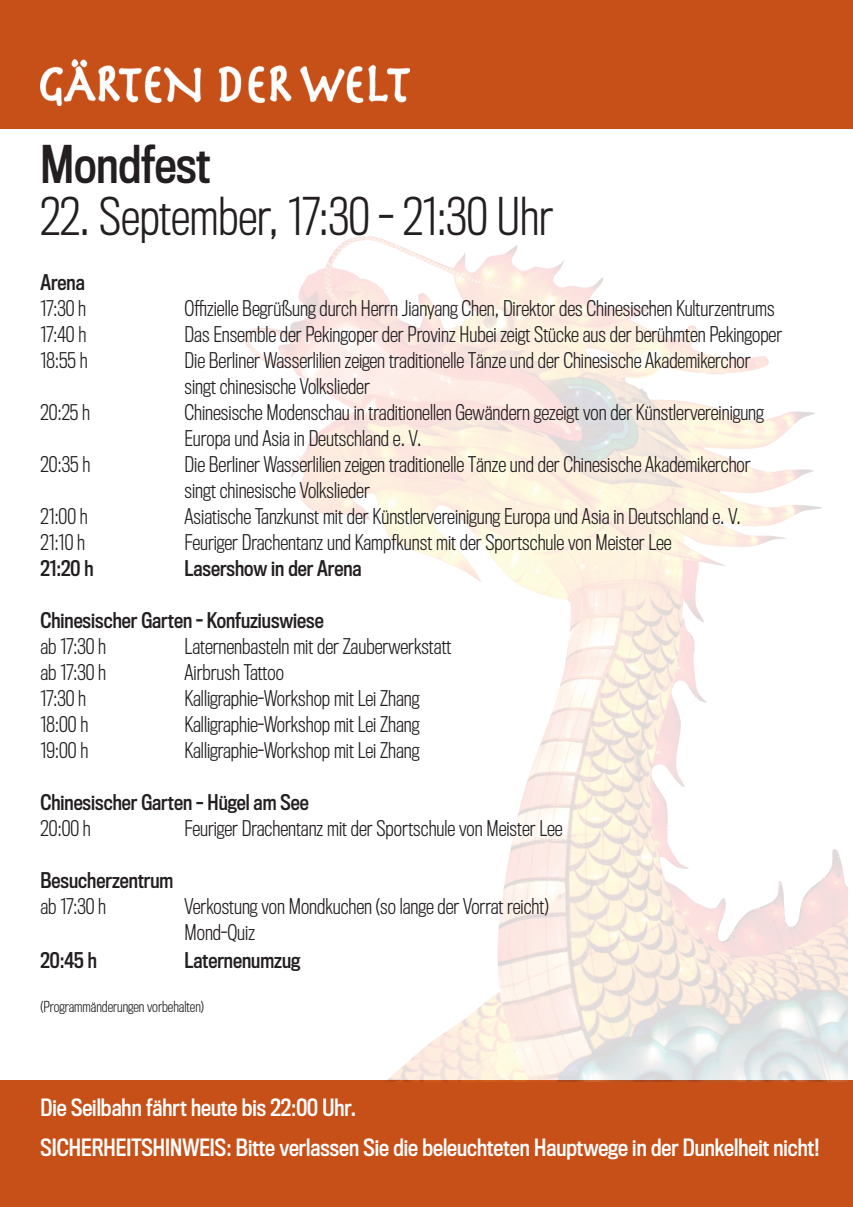
<style>
.page{position:relative;width:853px;height:1207px;background:#fff}
.page>*{position:absolute;margin:0;border:0;box-sizing:border-box;transform-origin:0 0}
.t1{font:300 48px "Titling Gothic FB Cond";color:#231f20}
.t2{font:48px "Titling Gothic FB Cond Standard";color:#231f20}
.t3{font:22px/40px "Titling Gothic FB Cond Standard";color:#fff}
.t4{font:300 20px/26px "Titling Gothic FB Cond";color:#231f20}
.t5{font:20px "Titling Gothic FB Cond Standard";color:#231f20}
.t6{font:300 14px "Titling Gothic FB Cond";color:#231f20}
</style>
<div class="page">
<div style="left:0;top:0;width:852px;height:1207px;background:#c74f18"></div>
<div style="left:0;top:129px;width:852px;height:951px;background:#fff"></div>
<img style="left:40px;top:59px;width:369px;height:46px">
<img style="left:244px;top:236px;width:603px;height:845px">
<h1 class="t2" style="left:40px;top:137px;width:172px">Mondfest</h1>
<h1 class="t1" style="left:40px;top:189px;width:514px">22. September, 17:30 - 21:30 Uhr</h1>
<p class="t5" style="left:40px;top:270px;width:46px">Arena</p>
<p class="t4" style="left:40px;top:295px;width:47px">17:30 h</p>
<p class="t4" style="left:184px;top:295px;width:591px">Offizielle Begrüßung durch Herrn Jianyang Chen, Direktor des Chinesischen Kulturzentrums</p>
<p class="t4" style="left:40px;top:321px;width:47px">17:40 h</p>
<p class="t4" style="left:184px;top:321px;width:599px">Das Ensemble der Pekingoper der Provinz Hubei zeigt Stücke aus der berühmten Pekingoper</p>
<p class="t4" style="left:40px;top:347px;width:49px">18:55 h</p>
<p class="t4" style="left:184px;top:347px;width:567px">Die Berliner Wasserlilien zeigen traditionelle Tänze und der Chinesische Akademikerchor singt chinesische Volkslieder</p>
<p class="t4" style="left:40px;top:399px;width:51px">20:25 h</p>
<p class="t4" style="left:184px;top:399px;width:580px">Chinesische Modenschau in traditionellen Gewändern gezeigt von der Künstlervereinigung<br>Europa und Asia in Deutschland e. V.</p>
<p class="t4" style="left:40px;top:451px;width:51px">20:35 h</p>
<p class="t4" style="left:184px;top:451px;width:567px">Die Berliner Wasserlilien zeigen traditionelle Tänze und der Chinesische Akademikerchor singt chinesische Volkslieder</p>
<p class="t4" style="left:40px;top:503px;width:49px">21:00 h</p>
<p class="t4" style="left:184px;top:503px;width:558px">Asiatische Tanzkunst mit der Künstlervereinigung Europa und Asia in Deutschland e. V.</p>
<p class="t4" style="left:40px;top:529px;width:46px">21:10 h</p>
<p class="t4" style="left:184px;top:529px;width:488px">Feuriger Drachentanz und Kampfkunst mit der Sportschule von Meister Lee</p>
<p class="t5" style="left:40px;top:556px;width:54px">21:20 h</p>
<p class="t5" style="left:184px;top:556px;width:178px">Lasershow in der Arena</p>
<p class="t5" style="left:40px;top:608px;width:285px">Chinesischer Garten - Konfuziuswiese</p>
<p class="t4" style="left:40px;top:633px;width:67px">ab 17:30 h</p>
<p class="t4" style="left:184px;top:633px;width:268px">Laternenbasteln mit der Zauberwerkstatt</p>
<p class="t4" style="left:40px;top:659px;width:67px">ab 17:30 h</p>
<p class="t4" style="left:184px;top:659px;width:101px">Airbrush Tattoo</p>
<p class="t4" style="left:40px;top:685px;width:47px">17:30 h</p>
<p class="t4" style="left:184px;top:685px;width:236px">Kalligraphie-Workshop mit Lei Zhang</p>
<p class="t4" style="left:40px;top:711px;width:49px">18:00 h</p>
<p class="t4" style="left:184px;top:711px;width:236px">Kalligraphie-Workshop mit Lei Zhang</p>
<p class="t4" style="left:40px;top:737px;width:49px">19:00 h</p>
<p class="t4" style="left:184px;top:737px;width:236px">Kalligraphie-Workshop mit Lei Zhang</p>
<p class="t5" style="left:40px;top:790px;width:270px">Chinesischer Garten – Hügel am See</p>
<p class="t4" style="left:40px;top:815px;width:52px">20:00 h</p>
<p class="t4" style="left:184px;top:815px;width:379px">Feuriger Drachentanz mit der Sportschule von Meister Lee</p>
<p class="t5" style="left:40px;top:868px;width:134px">Besucherzentrum</p>
<p class="t4" style="left:40px;top:893px;width:67px">ab 17:30 h</p>
<p class="t4" style="left:184px;top:893px;width:365px">Verkostung von Mondkuchen (so lange der Vorrat reicht)<br>Mond-Quiz</p>
<p class="t5" style="left:40px;top:948px;width:58px">20:45 h</p>
<p class="t5" style="left:184px;top:948px;width:117px">Laternenumzug</p>
<p class="t6" style="left:40px;top:998px;width:165px">(Programmänderungen vorbehalten)</p>
<p class="t3" style="left:40px;top:1088px;width:780px">Die Seilbahn fährt heute bis 22:00 Uhr.<br>SICHERHEITSHINWEIS: Bitte verlassen Sie die beleuchteten Hauptwege in der Dunkelheit nicht!</p>
</div>
